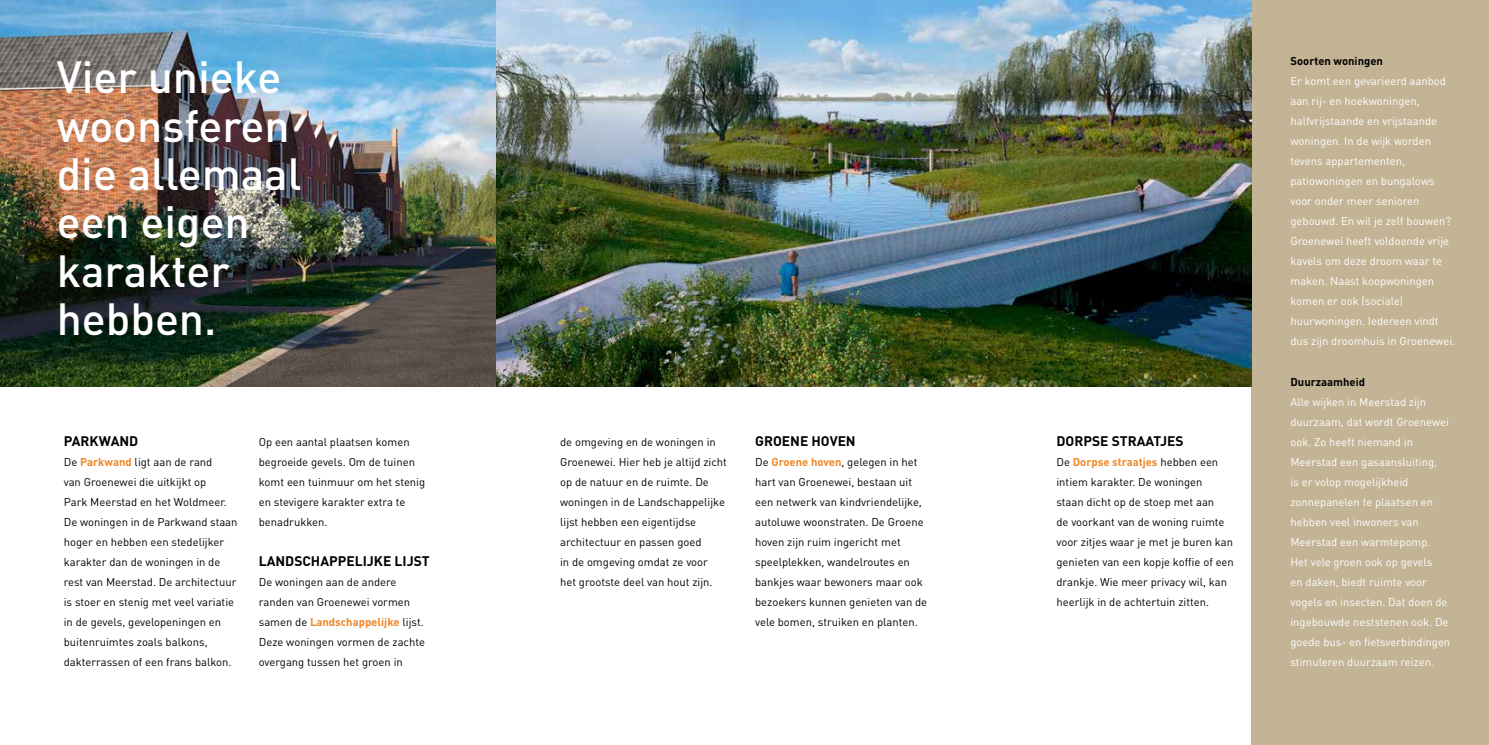
<style>
.page{position:relative;width:1489px;height:745px;background:#fff}
.page>*{position:absolute;margin:0;border:0;box-sizing:border-box;transform-origin:0 0}
.t1{font:500 44.38px/48.2px "DIN";color:#fff}
.t2{font:700 13.75px "DIN";color:#000}
.t3{font:11.25px/20px "DIN";color:#000}
.t4{font:11.25px/20px "DIN";color:#fff}
.t5{font:700 11.25px "DIN";color:#000}
.s1{font-weight:700;color:#ef8726}
</style>
<div class="page">
<img style="left:0;top:0;width:496px;height:386px">
<div style="left:1251px;top:0;width:237px;height:744px;background:#c3b496"></div>
<img style="left:496px;top:0;width:755px;height:386px">
<h1 class="t1" style="left:57px;top:52px;width:246px">Vier unieke woonsferen die allemaal een eigen karakter hebben.</h1>
<p class="t2" style="left:64px;top:431px;width:76px">PARKWAND</p>
<p class="t3" style="left:64px;top:451px;width:175px">De <span class="s1">Parkwand</span> ligt aan de rand<br>van Groenewei die uitkijkt op<br>Park Meerstad en het Woldmeer.<br>De woningen in de Parkwand staan hoger en hebben een stedelijker karakter dan de woningen in de rest van Meerstad. De architectuur is stoer en stenig met veel variatie in de gevels, gevelopeningen en buitenruimtes zoals balkons, dakterrassen of een frans balkon.</p>
<p class="t3" style="left:259px;top:431px;width:168px">Op een aantal plaatsen komen begroeide gevels. Om de tuinen komt een tuinmuur om het stenig en stevigere karakter extra te benadrukken.</p>
<p class="t2" style="left:259px;top:551px;width:172px">LANDSCHAPPELIJKE LIJST</p>
<p class="t3" style="left:259px;top:571px;width:168px">De woningen aan de andere randen van Groenewei vormen samen de <span class="s1">Landschappelijke</span> lijst.<br>Deze woningen vormen de zachte overgang tussen het groen in</p>
<p class="t3" style="left:560px;top:431px;width:168px">de omgeving en de woningen in<br>Groenewei. Hier heb je altijd zicht op de natuur en de ruimte. De woningen in de Landschappelijke lijst hebben een eigentijdse architectuur en passen goed<br>in de omgeving omdat ze voor<br>het grootste deel van hout zijn.</p>
<p class="t2" style="left:755px;top:431px;width:102px">GROENE HOVEN</p>
<p class="t3" style="left:755px;top:451px;width:174px">De <span class="s1">Groene hoven</span>, gelegen in het hart van Groenewei, bestaan uit een netwerk van kindvriendelijke, autoluwe woonstraten. De Groene hoven zijn ruim ingericht met speelplekken, wandelroutes en bankjes waar bewoners maar ook bezoekers kunnen genieten van de vele bomen, struiken en planten.</p>
<p class="t2" style="left:1056px;top:431px;width:129px">DORPSE STRAATJES</p>
<p class="t3" style="left:1056px;top:451px;width:179px">De <span class="s1">Dorpse straatjes</span> hebben een intiem karakter. De woningen<br>staan dicht op de stoep met aan<br>de voorkant van de woning ruimte voor zitjes waar je met je buren kan genieten van een kopje koffie of een drankje. Wie meer privacy wil, kan heerlijk in de achtertuin zitten.</p>
<p class="t5" style="left:1290px;top:54px;width:94px">Soorten woningen</p>
<p class="t4" style="left:1290px;top:71px;width:166px">Er komt een gevarieerd aanbod aan rij- en hoekwoningen, halfvrijstaande en vrijstaande woningen. In de wijk worden tevens appartementen, patiowoningen en bungalows voor onder meer senioren gebouwd. En wil je zelf bouwen?<br>Groenewei heeft voldoende vrije kavels om deze droom waar te maken. Naast koopwoningen komen er ook (sociale) huurwoningen. Iedereen vindt dus zijn droomhuis in Groenewei.</p>
<p class="t5" style="left:1290px;top:374px;width:76px">Duurzaamheid</p>
<p class="t4" style="left:1290px;top:391px;width:161px">Alle wijken in Meerstad zijn duurzaam, dat wordt Groenewei ook. Zo heeft niemand in<br>Meerstad een gasaansluiting,<br>is er volop mogelijkheid zonnepanelen te plaatsen en hebben veel inwoners van<br>Meerstad een warmtepomp.<br>Het vele groen ook op gevels<br>en daken, biedt ruimte voor vogels en insecten. Dat doen de ingebouwde neststenen ook. De goede bus- en fietsverbindingen stimuleren duurzaam reizen.</p>
</div>
